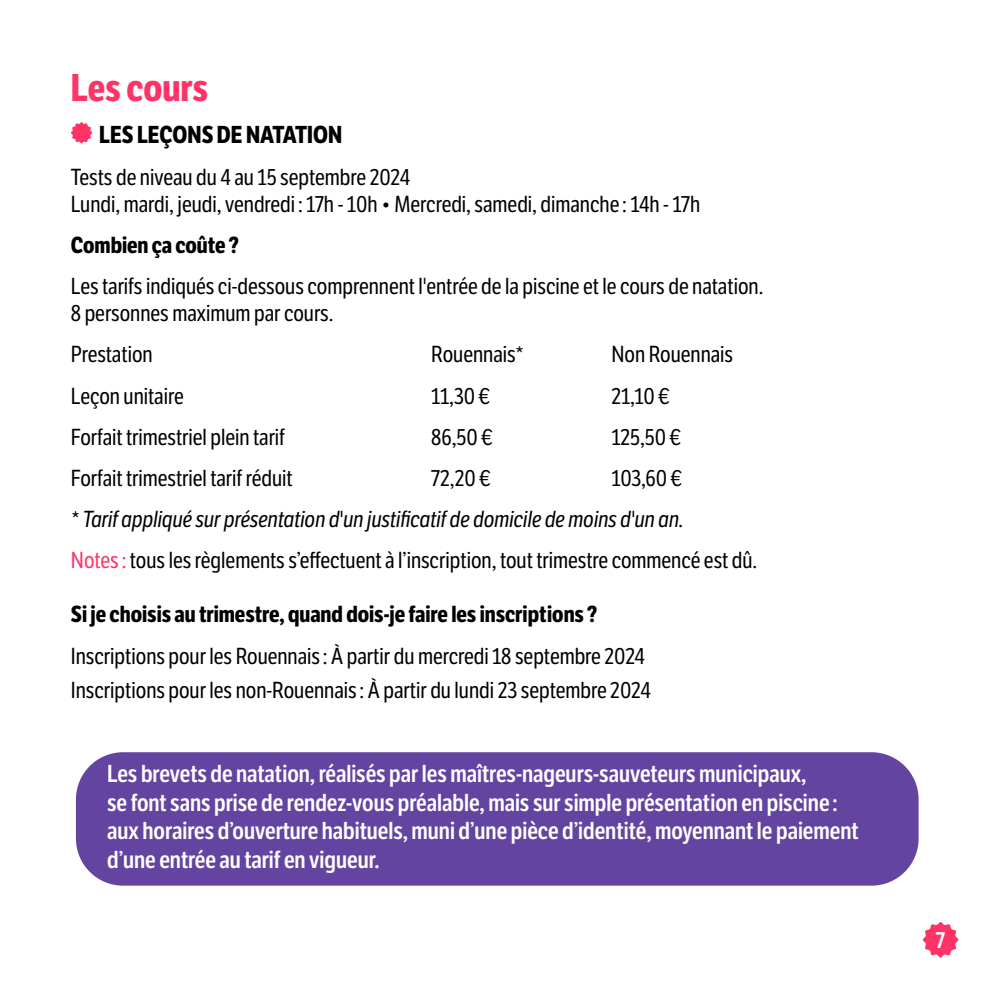
<style>
.page{position:relative;width:993px;height:993px;background:#fff}
.page>*{position:absolute;margin:0;border:0;box-sizing:border-box;transform-origin:0 0}
.t1{font:700 37.5px "LFT Etica Condensed";color:#f36}
.t2{font:600 23.75px/28.5px "LFT Etica Condensed";color:#fff}
.t3{font:700 23.75px "LFT Etica Condensed";color:#000}
.t4{font:22.5px/27px "LFT Etica Condensed";color:#000}
.t5{font:700 22.5px "LFT Etica Condensed";color:#000}
.t6{font:600 22.5px "LFT Etica Condensed";color:#fff}
.s1{font-style:italic}
.s2{color:#f36}
</style>
<div class="page">
<svg style="left:922px;top:922px;width:35px;height:35px"></svg>
<svg style="left:71px;top:122px;width:21px;height:21px"></svg>
<div style="left:73px;top:749px;width:847px;height:138px;background:#6444a1;border-radius:50px"></div>
<div style="left:71px;top:747px;width:852px;height:143px;border:5px solid #fff;border-radius:50px"></div>
<h1 class="t1" style="left:71px;top:65px;width:139px">Les cours</h1>
<p class="t3" style="left:99px;top:121px;width:244px">LES LEÇONS DE NATATION</p>
<p class="t4" style="left:71px;top:164px;width:630px">Tests de niveau du 4 au 15 septembre 2024<br>Lundi, mardi, jeudi, vendredi : 17h - 10h • Mercredi, samedi, dimanche : 14h - 17h</p>
<p class="t5" style="left:71px;top:231px;width:169px">Combien ça coûte ?</p>
<p class="t4" style="left:71px;top:273px;width:693px">Les tarifs indiqués ci-dessous comprennent l'entrée de la piscine et le cours de natation.<br>8 personnes maximum par cours.</p>
<p class="t4" style="left:71px;top:341px;width:83px">Prestation</p>
<p class="t4" style="left:431px;top:341px;width:94px">Rouennais*</p>
<p class="t4" style="left:611px;top:341px;width:123px">Non Rouennais</p>
<p class="t4" style="left:71px;top:382px;width:114px">Leçon unitaire</p>
<p class="t4" style="left:431px;top:382px;width:61px">11,30 €</p>
<p class="t4" style="left:611px;top:382px;width:60px">21,10 €</p>
<p class="t4" style="left:71px;top:424px;width:215px">Forfait trimestriel plein tarif</p>
<p class="t4" style="left:431px;top:424px;width:63px">86,50 €</p>
<p class="t4" style="left:611px;top:424px;width:71px">125,50 €</p>
<p class="t4" style="left:71px;top:465px;width:223px">Forfait trimestriel tarif réduit</p>
<p class="t4" style="left:431px;top:465px;width:61px">72,20 €</p>
<p class="t4" style="left:611px;top:465px;width:73px">103,60 €</p>
<p class="t4" style="left:71px;top:499px;width:687px;line-height:41.2px"><span class="s1">* Tarif appliqué sur présentation d'un justificatif de domicile de moins d'un an.<br></span><span class="s2">Notes:</span> tous les règlements s’effectuent à l’inscription, tout trimestre commencé est dû.</p>
<p class="t5" style="left:71px;top:600px;width:528px">Si je choisis au trimestre, quand dois-je faire les inscriptions ?</p>
<p class="t4" style="left:71px;top:639px;width:581px;line-height:34px">Inscriptions pour les Rouennais: À partir du mercredi 18 septembre 2024<br>Inscriptions pour les non-Rouennais: À partir du lundi 23 septembre 2024</p>
<p class="t2" style="left:107px;top:760px;width:752px">Les brevets de natation, réalisés par les maîtres-nageurs-sauveteurs municipaux,<br>se font sans prise de rendez-vous préalable, mais sur simple présentation en piscine : aux horaires d’ouverture habituels, muni d’une pièce d’identité, moyennant le paiement d’une entrée au tarif en vigueur.</p>
<p class="t6" style="left:935px;top:926px;width:11px">7</p>
</div>
